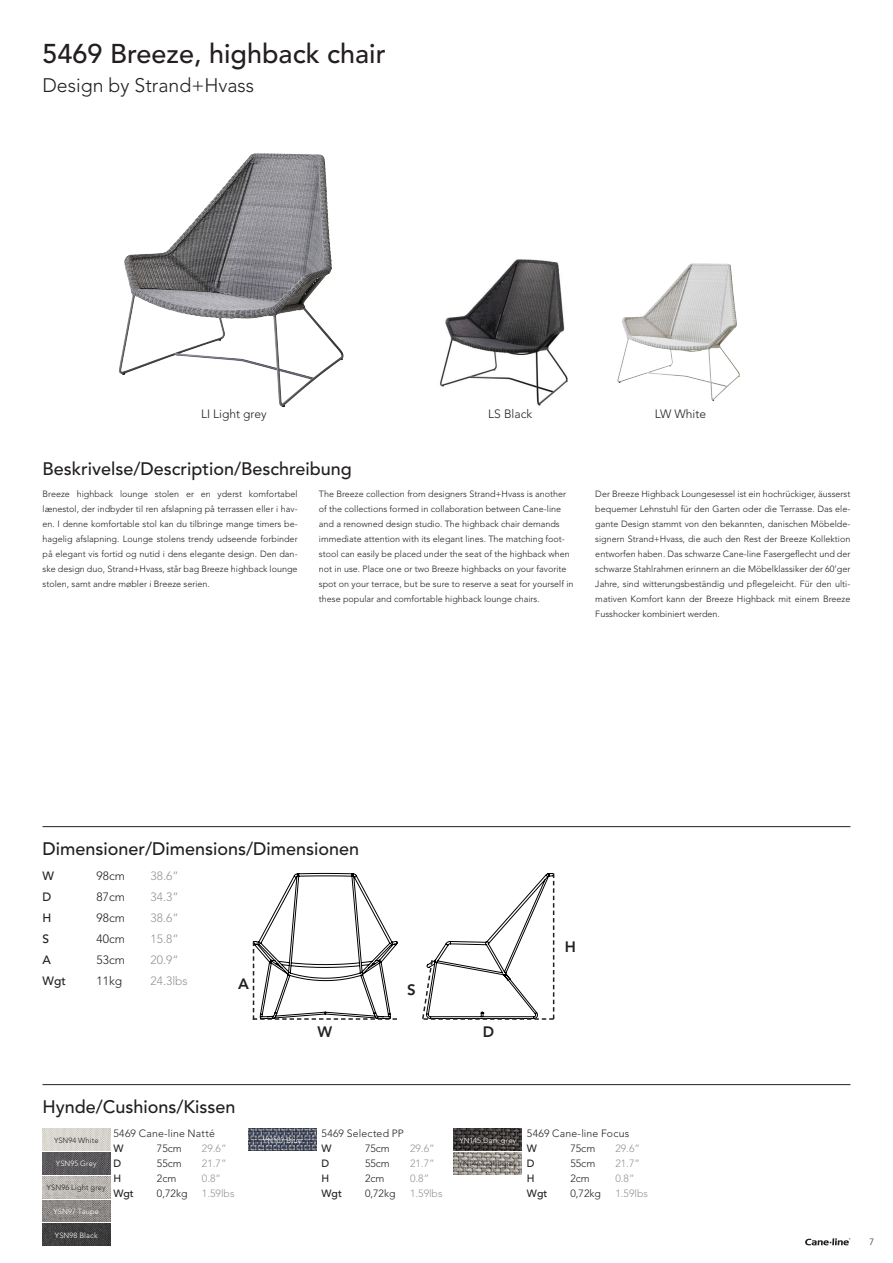
<style>
.page{position:relative;width:893px;height:1263px;background:#fff}
.page>*{position:absolute;margin:0;border:0;box-sizing:border-box;transform-origin:0 0}
.t1{font:500 27px "Avenir LT Pro";color:#231f20}
.t2{font:300 19.5px "Avenir LT Pro";color:#231f20}
.t3{font:500 18px "Avenir LT Pro";color:#231f20}
.t4{font:800 15px "Avenir LT Pro";color:#231f20}
.t5{font:300 12px "Avenir LT Pro";color:#231f20}
.t6{font:300 12px "Avenir LT Pro";color:#939598}
.t7{font:500 12px "Avenir LT Pro";color:#231f20}
.t8{font:300 10.5px "Avenir LT Pro";color:#231f20}
.t9{font:300 10.5px "Avenir LT Pro";color:#939598}
.t10{font:500 10.5px "Avenir LT Pro";color:#231f20}
.t11{font:300 9px/15px "Avenir LT Pro";color:#231f20;text-align:justify}
.t12{font:300 7.5px "Avenir LT Pro";letter-spacing:.015em;color:#fff}
.t13{font:300 7.5px "Avenir LT Pro";letter-spacing:.015em;color:#231f20}
</style>
<div class="page">
<hr style="left:43px;top:826px;width:807px;height:1px;background:#231f20">
<hr style="left:43px;top:1084px;width:807px;height:1px;background:#231f20">
<img style="left:617px;top:263px;width:123px;height:138px">
<img style="left:440px;top:259px;width:128px;height:147px">
<img style="left:119px;top:153px;width:225px;height:254px">
<svg style="left:253px;top:872px;width:145px;height:148px"></svg>
<svg style="left:422px;top:873px;width:132px;height:147px"></svg>
<img style="left:248px;top:1129px;width:68px;height:22px">
<img style="left:43px;top:1129px;width:67px;height:45px">
<img style="left:43px;top:1176px;width:67px;height:22px">
<img style="left:43px;top:1200px;width:67px;height:22px">
<img style="left:43px;top:1224px;width:67px;height:21px">
<img style="left:454px;top:1129px;width:68px;height:45px">
<svg style="left:805px;top:1238px;width:45px;height:7px"></svg>
<p class="t1" style="left:43px;top:38px;width:345px">5469 Breeze, highback chair</p>
<p class="t2" style="left:43px;top:73px;width:213px">Design by Strand+Hvass</p>
<p class="t5" style="left:201px;top:406px;width:67px">LI Light grey</p>
<p class="t5" style="left:488px;top:406px;width:46px">LS Black</p>
<p class="t5" style="left:655px;top:406px;width:53px">LW White</p>
<p class="t3" style="left:43px;top:458px;width:311px">Beskrivelse/Description/Beschreibung</p>
<p class="t11" style="left:43px;top:486px;width:257px">Breeze highback lounge stolen er en yderst komfortabel lænestol, der indbyder til ren afslapning på terrassen eller i hav&shy;en. I denne komfortable stol kan du tilbringe mange timers be&shy;hagelig afslapning. Lounge stolens trendy udseende forbinder på elegant vis fortid og nutid i dens elegante design. Den dan&shy;ske design duo, Strand+Hvass, står bag Breeze highback lounge stolen, samt andre møbler i Breeze serien.</p>
<p class="t11" style="left:319px;top:486px;width:256px;text-align:left">The Breeze collection from designers Strand+Hvass is another of the collections formed in collaboration between Cane-line and a renowned design studio. The highback chair demands immediate attention with its elegant lines. The matching foot&shy;stool can easily be placed under the seat of the highback when not in use. Place one or two Breeze highbacks on your favorite spot on your terrace, but be sure to reserve a seat for yourself in these popular and comfortable highback lounge chairs.</p>
<p class="t11" style="left:595px;top:486px;width:257px">Der Breeze Highback Loungesessel ist ein hochrückiger, äusserst bequemer Lehnstuhl für den Garten oder die Terrasse. Das ele&shy;gante Design stammt von den bekannten, danischen Möbelde&shy;signern Strand+Hvass, die auch den Rest der Breeze Kollektion entworfen haben. Das schwarze Cane-line Fasergeflecht und der schwarze Stahlrahmen erinnern an die Möbelklassiker der 60’ger Jahre, sind witterungsbeständig und pflegeleicht. Für den ulti&shy;mativen Komfort kann der Breeze Highback mit einem Breeze Fusshocker kombiniert werden.</p>
<p class="t3" style="left:43px;top:838px;width:318px">Dimensioner/Dimensions/Dimensionen</p>
<p class="t7" style="left:43px;top:869px;width:13px">W</p>
<p class="t5" style="left:97px;top:869px;width:30px">98cm</p>
<p class="t6" style="left:151px;top:869px;width:30px">38.6”</p>
<p class="t7" style="left:43px;top:890px;width:10px">D</p>
<p class="t5" style="left:97px;top:890px;width:30px">87cm</p>
<p class="t6" style="left:151px;top:890px;width:30px">34.3”</p>
<p class="t7" style="left:43px;top:911px;width:10px">H</p>
<p class="t5" style="left:97px;top:911px;width:30px">98cm</p>
<p class="t6" style="left:151px;top:911px;width:30px">38.6”</p>
<p class="t7" style="left:43px;top:932px;width:8px">S</p>
<p class="t5" style="left:97px;top:932px;width:30px">40cm</p>
<p class="t6" style="left:151px;top:932px;width:30px">15.8”</p>
<p class="t7" style="left:43px;top:953px;width:10px">A</p>
<p class="t5" style="left:97px;top:953px;width:30px">53cm</p>
<p class="t6" style="left:151px;top:953px;width:30px">20.9”</p>
<p class="t7" style="left:43px;top:974px;width:25px">Wgt</p>
<p class="t5" style="left:97px;top:974px;width:27px">11kg</p>
<p class="t6" style="left:151px;top:974px;width:39px">24.3lbs</p>
<p class="t4" style="left:238px;top:975px;width:12px">A</p>
<p class="t4" style="left:407px;top:981px;width:10px">S</p>
<p class="t4" style="left:317px;top:1022px;width:16px">W</p>
<p class="t4" style="left:483px;top:1022px;width:13px">D</p>
<p class="t4" style="left:565px;top:938px;width:13px">H</p>
<p class="t3" style="left:43px;top:1096px;width:195px">Hynde/Cushions/Kissen</p>
<p class="t8" style="left:113px;top:1127px;width:103px">5469 Cane-line Natté</p>
<p class="t10" style="left:113px;top:1142px;width:12px">W</p>
<p class="t8" style="left:157px;top:1142px;width:26px">75cm</p>
<p class="t9" style="left:202px;top:1142px;width:26px">29.6”</p>
<p class="t10" style="left:113px;top:1157px;width:9px">D</p>
<p class="t8" style="left:157px;top:1157px;width:26px">55cm</p>
<p class="t9" style="left:202px;top:1157px;width:26px">21.7”</p>
<p class="t10" style="left:113px;top:1172px;width:9px">H</p>
<p class="t8" style="left:157px;top:1172px;width:21px">2cm</p>
<p class="t9" style="left:202px;top:1172px;width:21px">0.8”</p>
<p class="t10" style="left:113px;top:1187px;width:22px">Wgt</p>
<p class="t8" style="left:157px;top:1187px;width:32px">0,72kg</p>
<p class="t9" style="left:202px;top:1187px;width:34px">1.59lbs</p>
<p class="t13" style="left:54px;top:1135px;width:46px">YSN94 White</p>
<p class="t12" style="left:263px;top:1135px;width:41px">YN107 Blue</p>
<p class="t12" style="left:56px;top:1159px;width:42px">YSN95 Grey</p>
<p class="t13" style="left:47px;top:1183px;width:60px">YSN96 Light grey</p>
<p class="t12" style="left:54px;top:1207px;width:47px">YSN97 Taupe</p>
<p class="t12" style="left:55px;top:1230px;width:44px">YSN98 Black</p>
<p class="t8" style="left:321px;top:1127px;width:84px">5469 Selected PP</p>
<p class="t10" style="left:321px;top:1142px;width:12px">W</p>
<p class="t8" style="left:365px;top:1142px;width:26px">75cm</p>
<p class="t9" style="left:410px;top:1142px;width:26px">29.6”</p>
<p class="t10" style="left:321px;top:1157px;width:9px">D</p>
<p class="t8" style="left:365px;top:1157px;width:26px">55cm</p>
<p class="t9" style="left:410px;top:1157px;width:26px">21.7”</p>
<p class="t10" style="left:321px;top:1172px;width:9px">H</p>
<p class="t8" style="left:365px;top:1172px;width:21px">2cm</p>
<p class="t9" style="left:410px;top:1172px;width:21px">0.8”</p>
<p class="t10" style="left:321px;top:1187px;width:22px">Wgt</p>
<p class="t8" style="left:365px;top:1187px;width:32px">0,72kg</p>
<p class="t9" style="left:410px;top:1187px;width:34px">1.59lbs</p>
<p class="t12" style="left:459px;top:1135px;width:58px">YN145 Dark grey</p>
<p class="t13" style="left:459px;top:1159px;width:60px">YN146 Light grey</p>
<p class="t8" style="left:527px;top:1127px;width:104px">5469 Cane-line Focus</p>
<p class="t10" style="left:527px;top:1142px;width:12px">W</p>
<p class="t8" style="left:570px;top:1142px;width:26px">75cm</p>
<p class="t9" style="left:615px;top:1142px;width:26px">29.6”</p>
<p class="t10" style="left:527px;top:1157px;width:9px">D</p>
<p class="t8" style="left:570px;top:1157px;width:26px">55cm</p>
<p class="t9" style="left:615px;top:1157px;width:26px">21.7”</p>
<p class="t10" style="left:527px;top:1172px;width:9px">H</p>
<p class="t8" style="left:570px;top:1172px;width:21px">2cm</p>
<p class="t9" style="left:615px;top:1172px;width:21px">0.8”</p>
<p class="t10" style="left:527px;top:1187px;width:22px">Wgt</p>
<p class="t8" style="left:570px;top:1187px;width:32px">0,72kg</p>
<p class="t9" style="left:615px;top:1187px;width:34px">1.59lbs</p>
<p class="t11" style="left:869px;top:1234px;width:6px">7</p>
</div>
